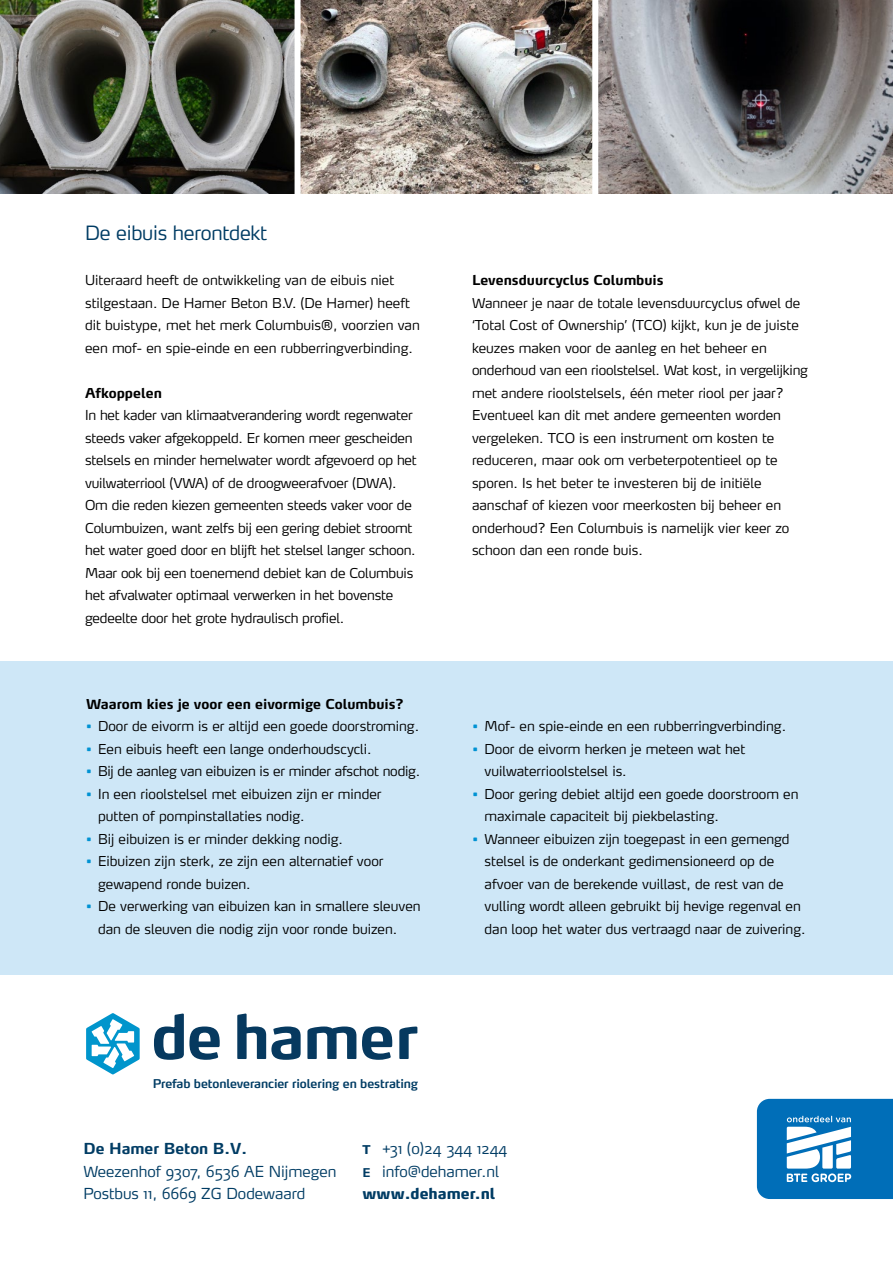
<style>
.page{position:relative;width:893px;height:1263px;background:#fff}
.page>*{position:absolute;margin:0;border:0;box-sizing:border-box;transform-origin:0 0}
.t1{font:300 19.5px "Max";letter-spacing:-.01em;color:#003c64}
.t2{font:300 15px "Max";color:#003c64}
.t3{font:700 15px "Max";color:#003c64}
.t4{font:300 15px "Max";letter-spacing:-.02em;color:#003c64}
.t5{font:800 15px "Max";color:#003c64}
.t6{font:300 13.5px/22.5px "Max";color:#000}
.t7{font:700 13.5px "Max";color:#000}
.t8{font:600 12px "Max";letter-spacing:-.01em;color:#003c64}
.s1{color:#0092d3}
.s2{font-weight:800;font-size:12px}
.s3{font-weight:700;font-size:12px}
</style>
<div class="page">
<div style="left:0;top:661px;width:893px;height:314px;background:#cee7f7"></div>
<svg style="left:154px;top:1013px;width:66px;height:47px"></svg>
<svg style="left:237px;top:1013px;width:64px;height:47px"></svg>
<svg style="left:307px;top:1026px;width:49px;height:33px"></svg>
<svg style="left:362px;top:1026px;width:30px;height:34px"></svg>
<svg style="left:399px;top:1026px;width:18px;height:33px"></svg>
<svg style="left:86px;top:1013px;width:54px;height:61px"></svg>
<svg style="left:757px;top:1099px;width:136px;height:100px;background:#2d87c4"></svg>
<img style="left:0;top:0;width:295px;height:193px">
<img style="left:301px;top:0;width:592px;height:193px">
<div style="left:592px;top:0;width:6px;height:200px;background:#fff"></div>
<p class="t1" style="left:85px;top:221px;width:184px">De eibuis herontdekt</p>
<p class="t6" style="left:85px;top:269px;width:336px">Uiteraard heeft de ontwikkeling van de eibuis niet stilgestaan. De Hamer Beton B.V. (De Hamer) heeft dit buistype, met het merk Columbuis®, voorzien van een mof- en spie-einde en een rubberringverbinding.</p>
<p class="t7" style="left:85px;top:384px;width:78px">Afkoppelen</p>
<p class="t6" style="left:85px;top:404px;width:333px">In het kader van klimaatverandering wordt regenwater steeds vaker afgekoppeld. Er komen meer gescheiden stelsels en minder hemelwater wordt afgevoerd op het vuilwaterriool (VWA) of de droogweerafvoer (DWA).<br>Om die reden kiezen gemeenten steeds vaker voor de Columbuizen, want zelfs bij een gering debiet stroomt het water goed door en blijft het stelsel langer schoon.<br>Maar ook bij een toenemend debiet kan de Columbuis het afvalwater optimaal verwerken in het bovenste gedeelte door het grote hydraulisch profiel.</p>
<p class="t7" style="left:86px;top:695px;width:319px">Waarom kies je voor een eivormige Columbuis?</p>
<p class="t6" style="left:86px;top:715px;width:335px"><span class="s1">•</span> Door de eivorm is er altijd een goede doorstroming.</p>
<p class="t6" style="left:86px;top:737px;width:287px"><span class="s1">•</span> Een eibuis heeft een lange onderhoudscycli.</p>
<p class="t6" style="left:86px;top:760px;width:336px"><span class="s1">•</span> Bij de aanleg van eibuizen is er minder afschot nodig.</p>
<p class="t6" style="left:98px;top:782px;width:285px;text-indent:-12px"><span class="s1">•</span> In een rioolstelsel met eibuizen zijn er minder putten of pompinstallaties nodig.</p>
<p class="t6" style="left:86px;top:827px;width:258px"><span class="s1">•</span> Bij eibuizen is er minder dekking nodig.</p>
<p class="t6" style="left:98px;top:850px;width:287px;text-indent:-12px"><span class="s1">•</span> Eibuizen zijn sterk, ze zijn een alternatief voor gewapend ronde buizen.</p>
<p class="t6" style="left:98px;top:895px;width:324px;text-indent:-12px"><span class="s1">•</span> De verwerking van eibuizen kan in smallere sleuven dan de sleuven die nodig zijn voor ronde buizen.</p>
<p class="t7" style="left:472px;top:272px;width:193px">Levensduurcyclus Columbuis</p>
<p class="t6" style="left:472px;top:291px;width:337px">Wanneer je naar de totale levensduurcyclus ofwel de ‘Total Cost of Ownership’ (TCO) kijkt, kun je de juiste keuzes maken voor de aanleg en het beheer en onderhoud van een rioolstelsel. Wat kost, in vergelijking met andere rioolstelsels, één meter riool per jaar?<br>Eventueel kan dit met andere gemeenten worden vergeleken. TCO is een instrument om kosten te reduceren, maar ook om verbeterpotentieel op te sporen. Is het beter te investeren bij de initiële aanschaf of kiezen voor meerkosten bij beheer en onderhoud? Een Columbuis is namelijk vier keer zo schoon dan een ronde buis.</p>
<p class="t6" style="left:472px;top:715px;width:315px"><span class="s1">•</span> Mof- en spie-einde en een rubberringverbinding.</p>
<p class="t6" style="left:484px;top:737px;width:262px;text-indent:-12px"><span class="s1">•</span> Door de eivorm herken je meteen wat het vuilwaterrioolstelsel is.</p>
<p class="t6" style="left:484px;top:782px;width:315px;text-indent:-12px"><span class="s1">•</span> Door gering debiet altijd een goede doorstroom en maximale capaciteit bij piekbelasting.</p>
<p class="t6" style="left:484px;top:827px;width:323px;text-indent:-12px"><span class="s1">•</span> Wanneer eibuizen zijn toegepast in een gemengd stelsel is de onderkant gedimensioneerd op de afvoer van de berekende vuillast, de rest van de vulling wordt alleen gebruikt bij hevige regenval en dan loop het water dus vertraagd naar de zuivering.</p>
<p class="t8" style="left:153px;top:1076px;width:267px">Prefab betonleverancier riolering en bestrating</p>
<p class="t3" style="left:84px;top:1139px;width:165px">De Hamer Beton B.V.</p>
<p class="t2" style="left:84px;top:1162px;width:254px">Weezenhof 9307, 6536 AE Nijmegen</p>
<p class="t2" style="left:84px;top:1184px;width:223px">Postbus 11, 6669 ZG Dodewaard</p>
<p class="t4" style="left:363px;top:1139px;width:147px"><span class="s2">T</span> +31 (0)24 344 1244</p>
<p class="t2" style="left:363px;top:1162px;width:138px"><span class="s3">E</span> info@dehamer.nl</p>
<p class="t5" style="left:363px;top:1184px;width:134px">www.dehamer.nl</p>
</div>
